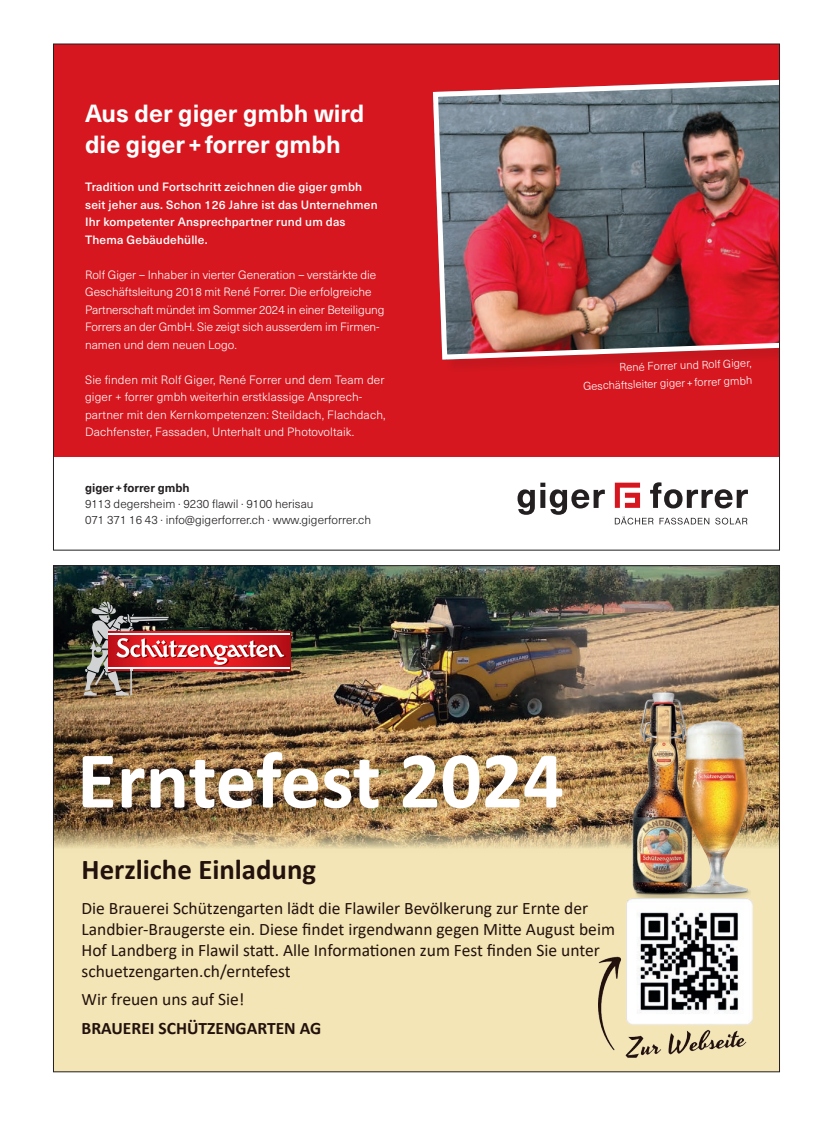
<style>
.page{position:relative;width:833px;height:1134px;background:#fff}
.page>*{position:absolute;margin:0;border:0;box-sizing:border-box;transform-origin:0 0}
.t1{font:700 81.25px "Calibri";color:#fff}
.t2{font:700 28.75px "Calibri";color:#22110d}
.t3{font:700 24.38px/31.2px "Neue Haas Unica W1 G";color:#fff}
.t4{font:17.5px/21px "Calibri";color:#22110d}
.t5{font:700 17.5px "Calibri";color:#22110d}
.t6{font:300 11.88px/17.5px "Neue Haas Unica W1 G";color:#fff}
.t7{font:500 11.88px/17.5px "Neue Haas Unica W1 G";letter-spacing:.015em;color:#fff}
.t8{font:300 11.88px/16.2px "Neue Haas Unica W1 G";color:#231f20}
.t9{font:700 11.88px "Neue Haas Unica W1 G";color:#231f20}
.t10{font:300 11.25px/17.5px "Neue Haas Unica W1 G";color:#fff;text-align:right}
</style>
<div class="page">
<div style="left:53px;top:44px;width:726px;height:412px;background:#d7171f"></div>
<svg style="left:517px;top:483px;width:88px;height:32px"></svg>
<svg style="left:615px;top:483px;width:25px;height:25px"></svg>
<svg style="left:650px;top:482px;width:98px;height:26px"></svg>
<svg style="left:615px;top:517px;width:38px;height:7px"></svg>
<svg style="left:659px;top:518px;width:50px;height:6px"></svg>
<svg style="left:715px;top:518px;width:32px;height:6px"></svg>
<div style="left:435px;top:81px;width:344px;height:294px;background:#231f20;opacity:.1"></div>
<img style="left:432px;top:79px;width:346px;height:283px">
<div style="left:53px;top:566px;width:726px;height:506px;background:#f3e5b5"></div>
<img style="left:55px;top:567px;width:723px;height:281px">
<img style="left:626px;top:683px;width:124px;height:215px">
<img style="left:83px;top:601px;width:207px;height:94px">
<img style="left:598px;top:898px;width:154px;height:160px">
<h3 class="t3" style="left:85px;top:96px;width:281px">Aus der giger gmbh wird die giger + forrer gmbh</h3>
<p class="t7" style="left:85px;top:177px;width:294px">Tradition und Fortschritt zeichnen die giger gmbh seit jeher aus. Schon 126 Jahre ist das Unternehmen Ihr kompetenter Ansprechpartner rund um das Thema Gebäudehülle.</p>
<p class="t6" style="left:85px;top:265px;width:301px">Rolf Giger – Inhaber in vierter Generation – verstärkte die Geschäftsleitung 2018 mit René Forrer. Die erfolgreiche Partnerschaft mündet im Sommer 2024 in einer Beteiligung Forrers an der GmbH. Sie zeigt sich ausserdem im Firmen&shy;namen und dem neuen Logo.</p>
<p class="t6" style="left:85px;top:370px;width:302px">Sie finden mit Rolf Giger, René Forrer und dem Team der giger + forrer gmbh weiterhin erstklassige Ansprech&shy;partner mit den Kernkompetenzen: Steildach, Flachdach, Dachfenster, Fassaden, Unterhalt und Photovoltaik.</p>
<p class="t9" style="left:85px;top:478px;width:106px">giger + forrer gmbh</p>
<p class="t8" style="left:85px;top:495px;width:287px">9113 degersheim · 9230 flawil · 9100 herisau<br>071 371 16 43 · info@gigerforrer.ch · www.gigerforrer.ch</p>
<p class="t10" style="left:582px;top:359px;width:171px;rotate:-2deg">René Forrer und Rolf Giger,<br>Geschäftsleiter giger + forrer gmbh</p>
<h1 class="t1" style="left:77px;top:723px;width:488px">Erntefest 2024</h1>
<h2 class="t2" style="left:81px;top:849px;width:236px">Herzliche Einladung</h2>
<p class="t4" style="left:81px;top:897px;width:535px">Die Brauerei Schützengarten lädt die Flawiler Bevölkerung zur Ernte der Landbier-Braugerste ein. Diese findet irgendwann gegen Mitte August beim Hof Landberg in Flawil statt. Alle Informationen zum Fest finden Sie unter schuetzengarten.ch/erntefest</p>
<h3 class="t4" style="left:81px;top:989px;width:165px">Wir freuen uns auf Sie!</h3>
<h3 class="t5" style="left:81px;top:1016px;width:241px">BRAUEREI SCHÜTZENGARTEN AG</h3>
</div>
